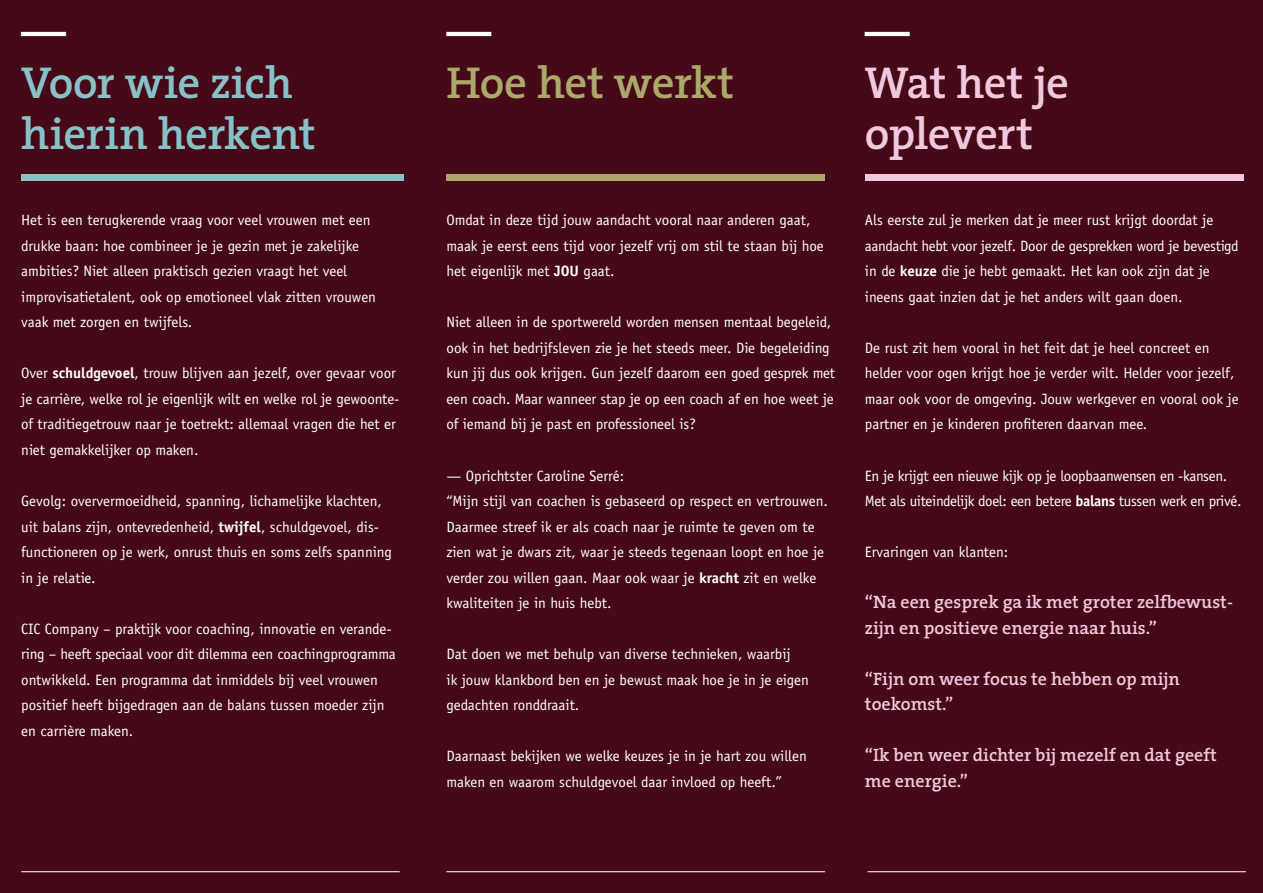
<style>
.page{position:relative;width:1263px;height:893px;background:#460918}
.page>*{position:absolute;margin:0;border:0;box-sizing:border-box;transform-origin:0 0}
.t1{font:600 45px "The Serif";letter-spacing:-.015em;color:#88c2c9}
.t2{font:600 45px "The Serif";letter-spacing:-.015em;color:#f1c9de}
.t3{font:600 45px "The Serif";letter-spacing:-.015em;color:#aaa96a}
.t4{font:600 45px "The Serif";color:#fff}
.t5{font:600 18px/25.5px "The Serif";color:#f1c9de}
.t6{font:15px/25.5px "Officina Sans";color:#fff}
.t7{font:15px/25.5px "Officina Sans";letter-spacing:-.02em;color:#fff}
.t8{font:15px/25.5px "Officina Sans";letter-spacing:-.025em;color:#fff}
.s1{font-weight:700}
</style>
<div class="page">
<div style="left:21px;top:174px;width:383px;height:7px;background:#88c2c9"></div>
<div style="left:446px;top:174px;width:379px;height:7px;background:#aaa96a"></div>
<hr style="left:867px;top:871px;width:379px;height:1px;background:#fff">
<div style="left:865px;top:174px;width:378px;height:7px;background:#f1c9de"></div>
<hr style="left:446px;top:871px;width:379px;height:1px;background:#fff">
<hr style="left:21px;top:871px;width:379px;height:1px;background:#fff">
<p class="t4" style="left:21px;top:-6px;width:46px">—</p>
<p class="t1" style="left:21px;top:45px;width:273px">Voor wie zich</p>
<p class="t1" style="left:21px;top:96px;width:296px">hierin herkent</p>
<p class="t6" style="left:21px;top:208px;width:356px">Het is een terugkerende vraag voor veel vrouwen met een drukke baan: hoe combineer je je gezin met je zakelijke ambities? Niet alleen praktisch gezien vraagt het veel improvisatietalent, ook op emotioneel vlak zitten vrouwen vaak met zorgen en twijfels.</p>
<p class="t6" style="left:21px;top:361px;width:380px">Over <span class="s1">schuldgevoel</span>, trouw blijven aan jezelf, over gevaar voor je carrière, welke rol je eigenlijk wilt en welke rol je gewoonte&shy;of traditiegetrouw naar je toetrekt: allemaal vragen die het er niet gemakkelijker op maken.</p>
<p class="t6" style="left:21px;top:488px;width:372px">Gevolg: oververmoeidheid, spanning, lichamelijke klachten, uit balans zijn, ontevredenheid, <span class="s1">twijfel</span>, schuldgevoel, dis&shy;functioneren op je werk, onrust thuis en soms zelfs spanning in je relatie.</p>
<p class="t6" style="left:21px;top:616px;width:376px">CIC Company – praktijk voor coaching, innovatie en verande&shy;ring – heeft speciaal voor dit dilemma een coachingprogramma ontwikkeld. Een programma dat inmiddels bij veel vrouwen positief heeft bijgedragen aan de balans tussen moeder zijn en carrière maken.</p>
<p class="t4" style="left:446px;top:-6px;width:46px">—</p>
<p class="t3" style="left:446px;top:45px;width:289px">Hoe het werkt</p>
<p class="t6" style="left:446px;top:208px;width:379px">Omdat in deze tijd jouw aandacht vooral naar anderen gaat, maak je eerst eens tijd voor jezelf vrij om stil te staan bij hoe het eigenlijk met <span class="s1">JOU</span> gaat.</p>
<p class="t6" style="left:446px;top:310px;width:390px">Niet alleen in de sportwereld worden mensen mentaal begeleid, ook in het bedrijfsleven zie je het steeds meer. Die begeleiding kun jij dus ook krijgen. Gun jezelf daarom een goed gesprek met een coach. Maar wanneer stap je op een coach af en hoe weet je of iemand bij je past en professioneel is?</p>
<p class="t6" style="left:446px;top:463px;width:179px">— Oprichtster Caroline Serré:</p>
<p class="t6" style="left:446px;top:488px;width:383px">“Mijn stijl van coachen is gebaseerd op respect en vertrouwen.<br>Daarmee streef ik er als coach naar je ruimte te geven om te zien wat je dwars zit, waar je steeds tegenaan loopt en hoe je verder zou willen gaan. Maar ook waar je <span class="s1">kracht</span> zit en welke kwaliteiten je in huis hebt.</p>
<p class="t6" style="left:446px;top:641px;width:346px">Dat doen we met behulp van diverse technieken, waarbij</p>
<p class="t6" style="left:446px;top:667px;width:364px">ik jouw klankbord ben en je bewust maak hoe je in je eigen gedachten ronddraait.</p>
<p class="t6" style="left:446px;top:743px;width:362px">Daarnaast bekijken we welke keuzes je in je hart zou willen maken en waarom schuldgevoel daar invloed op heeft.”</p>
<p class="t4" style="left:865px;top:-6px;width:46px">—</p>
<p class="t2" style="left:865px;top:45px;width:206px">Wat het je</p>
<p class="t2" style="left:865px;top:96px;width:170px">oplevert</p>
<p class="t6" style="left:865px;top:208px;width:350px">Als eerste zul je merken dat je meer rust krijgt doordat je</p>
<p class="t7" style="left:865px;top:233px;width:375px">aandacht hebt voor jezelf. Door de gesprekken word je bevestigd in de <span class="s1">keuze</span> die je hebt gemaakt. Het kan ook zijn dat je ineens gaat inzien dat je het anders wilt gaan doen.</p>
<p class="t6" style="left:865px;top:335px;width:375px">De rust zit hem vooral in het feit dat je heel concreet en helder voor ogen krijgt hoe je verder wilt. Helder voor jezelf, maar ook voor de omgeving. Jouw werkgever en vooral ook je</p>
<p class="t6" style="left:865px;top:412px;width:284px">partner en je kinderen profiteren daarvan mee.</p>
<p class="t8" style="left:865px;top:463px;width:378px">En je krijgt een nieuwe kijk op je loopbaanwensen en -kansen.<br>Met als uiteindelijk doel: een betere <span class="s1">balans</span> tussen werk en privé.</p>
<p class="t6" style="left:865px;top:539px;width:145px">Ervaringen van klanten:</p>
<p class="t5" style="left:865px;top:589px;width:369px">“Na een gesprek ga ik met groter zelfbewust&shy;zijn en positieve energie naar huis.”</p>
<p class="t5" style="left:865px;top:665px;width:316px">“Fijn om weer focus te hebben op mijn toekomst.”</p>
<p class="t5" style="left:865px;top:742px;width:353px">“Ik ben weer dichter bij mezelf en dat geeft me energie.”</p>
</div>
